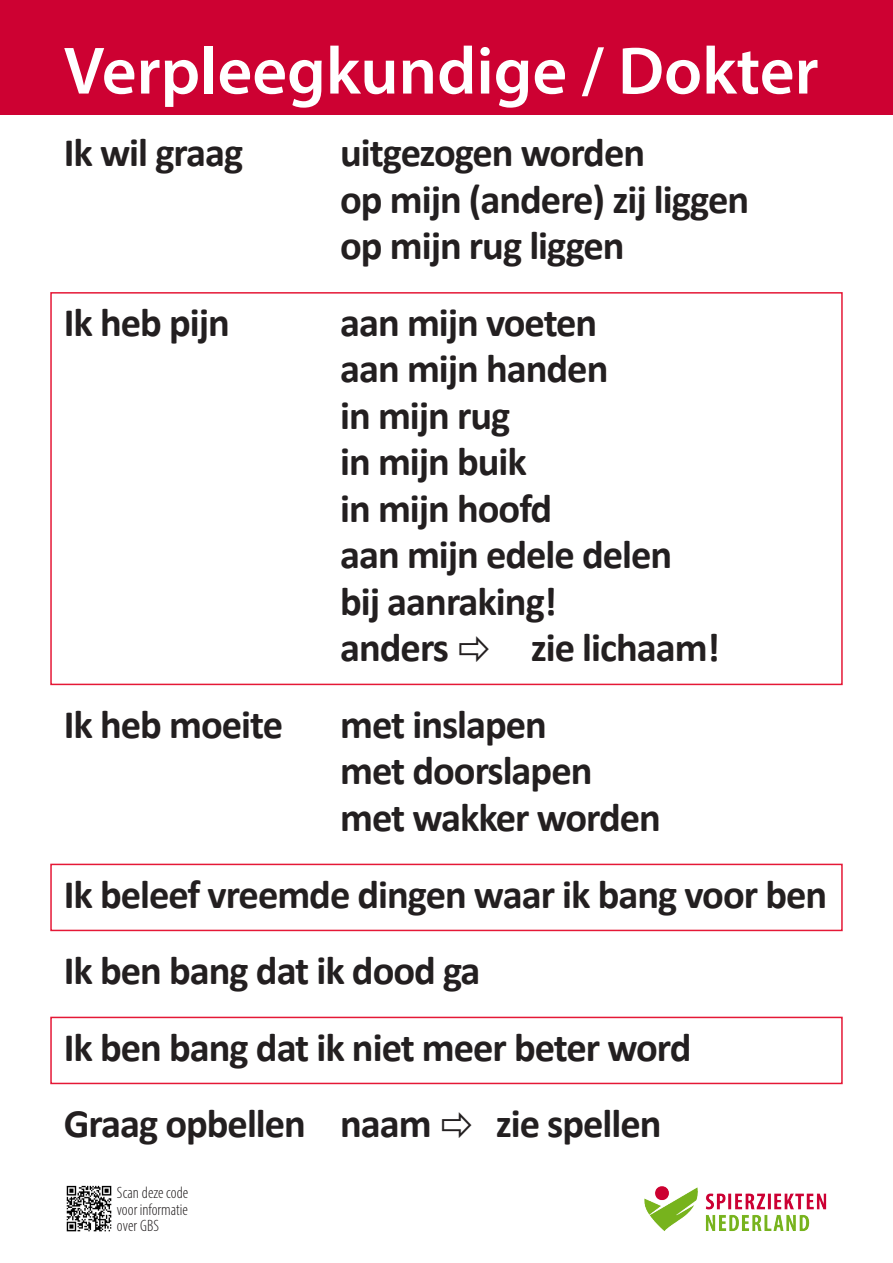
<style>
.page{position:relative;width:893px;height:1263px;background:#fff}
.page>*{position:absolute;margin:0;border:0;box-sizing:border-box;transform-origin:0 0}
.t1{font:600 67.5px "Myriad Pro";color:#fff}
.t2{font:700 40.5px/46.5px "Calibri";letter-spacing:-.025em;color:#231f20}
.t3{font:300 condensed 16.5px/16.5px "Myriad Pro";color:#231f20;text-align:justify}
</style>
<div class="page">
<div style="left:0;top:0;width:893px;height:115px;background:#cd0132"></div>
<img style="left:644px;top:1186px;width:183px;height:46px">
<div style="left:50px;top:292px;width:793px;height:393px;border:2px solid #e51836"></div>
<div style="left:50px;top:864px;width:793px;height:67px;border:2px solid #e51836"></div>
<div style="left:50px;top:1017px;width:793px;height:67px;border:2px solid #e51836"></div>
<img style="left:66px;top:1185px;width:46px;height:47px">
<h1 class="t1" style="left:64px;top:28px;width:756px">Verpleegkundige / Dokter</h1>
<p class="t2" style="left:64px;top:128px;width:181px">Ik wil graag</p>
<p class="t2" style="left:340px;top:128px;width:410px">uitgezogen worden<br>op mijn (andere) zij liggen op mijn rug liggen</p>
<p class="t2" style="left:64px;top:298px;width:168px">Ik heb pijn</p>
<p class="t2" style="left:340px;top:298px;width:333px">aan mijn voeten<br>aan mijn handen<br>in mijn rug<br>in mijn buik<br>in mijn hoofd<br>aan mijn edele delen bij aanraking! anders</p>
<p class="t2" style="left:531px;top:623px;width:191px">zie lichaam!</p>
<p class="t2" style="left:64px;top:700px;width:221px">Ik heb moeite</p>
<p class="t2" style="left:340px;top:700px;width:322px">met inslapen<br>met doorslapen met wakker worden</p>
<p class="t2" style="left:64px;top:854px;width:765px;line-height:76.5px">Ik beleef vreemde dingen waar ik bang voor ben<br>Ik ben bang dat ik dood ga<br>Ik ben bang dat ik niet meer beter word<br>Graag opbellen naam</p>
<p class="t2" style="left:496px;top:1099px;width:167px">zie spellen</p>
<p class="t3" style="left:117px;top:1184px;width:73px">Scan deze code voor informatie over GBS</p>
</div>
